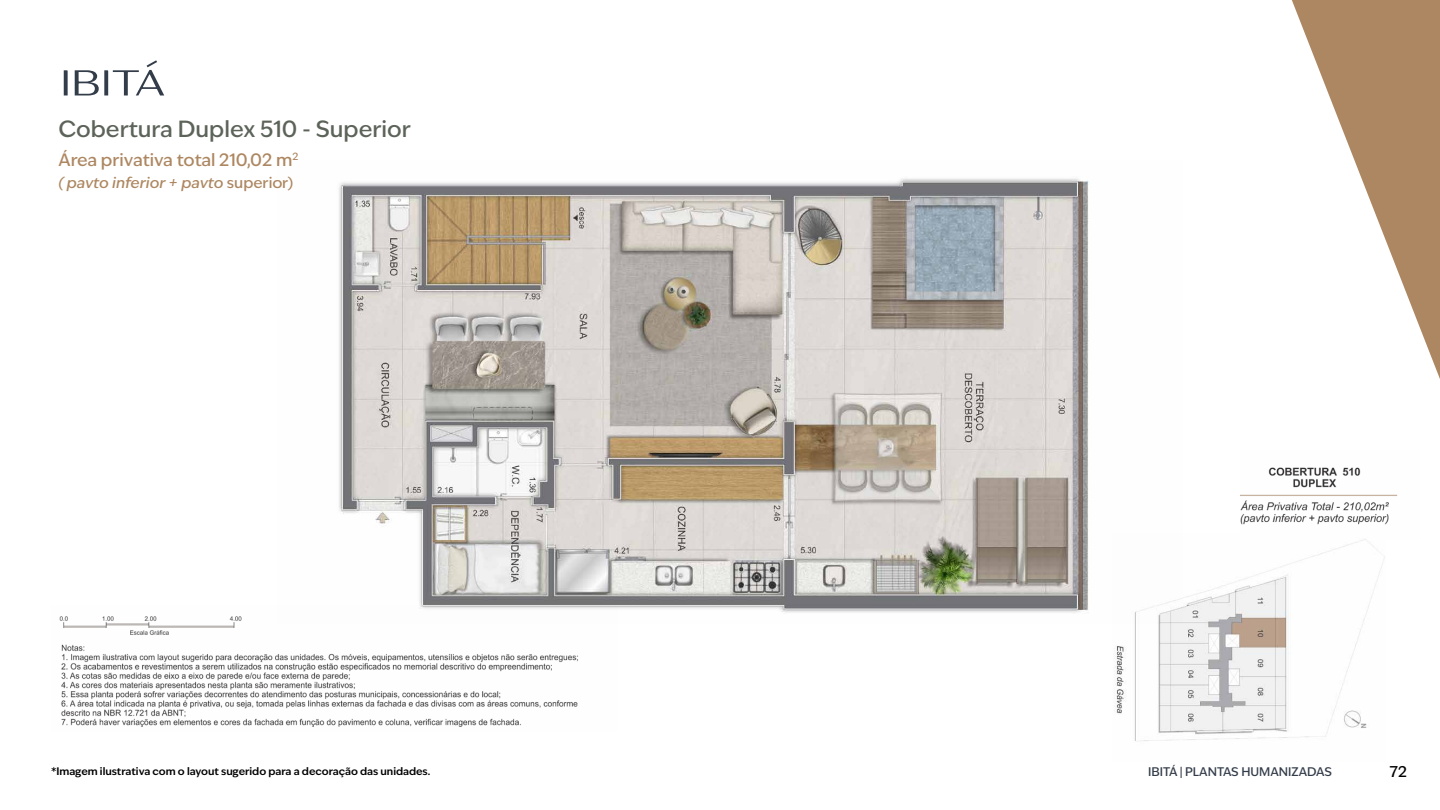
<style>
.page{position:relative;width:1440px;height:810px;background:#fff}
.page>*{position:absolute;margin:0;border:0;box-sizing:border-box;transform-origin:0 0}
.t1{font:500 22.5px "Ivy Epic";color:#5c6359}
.t2{font:500 17.25px "Ivy Epic";letter-spacing:-.005em;color:#ad8761}
.t3{font:italic 500 15px "Ivy Epic";letter-spacing:-.005em;color:#ad8761}
.t4{font:500 15px "Ivy Epic";color:#000}
.t5{font:500 12px "Ivy Epic";color:#333d4a}
.t6{font:600 10.5px "Ivy Epic";color:#000}
.s1{font-style:normal}
</style>
<div class="page">
<img style="left:59px;top:616px;width:519px;height:111px">
<svg style="left:64px;top:70px;width:4px;height:25px"></svg>
<svg style="left:75px;top:60px;width:89px;height:35px"></svg>
<svg style="left:1292px;top:0;width:148px;height:379px"></svg>
<img style="left:1240px;top:467px;width:158px;height:58px">
<img style="left:1114px;top:539px;width:271px;height:202px">
<img style="left:278px;top:178px;width:905px;height:445px">
<h1 class="t1" style="left:58px;top:114px;width:354px">Cobertura Duplex 510 - Superior</h1>
<h2 class="t2" style="left:58px;top:148px;width:241px">Área privativa total 210,02 m<sup>2</sup></h2>
<h3 class="t3" style="left:58px;top:173px;width:236px">( pavto inferior + pavto <span class="s1">superior)</span></h3>
<p class="t6" style="left:51px;top:764px;width:381px">*Imagem ilustrativa com o layout sugerido para a decoração das unidades.</p>
<p class="t5" style="left:1148px;top:764px;width:185px">IBITÁ | PLANTAS HUMANIZADAS</p>
<h3 class="t4" style="left:1390px;top:762px;width:19px">72</h3>
</div>
